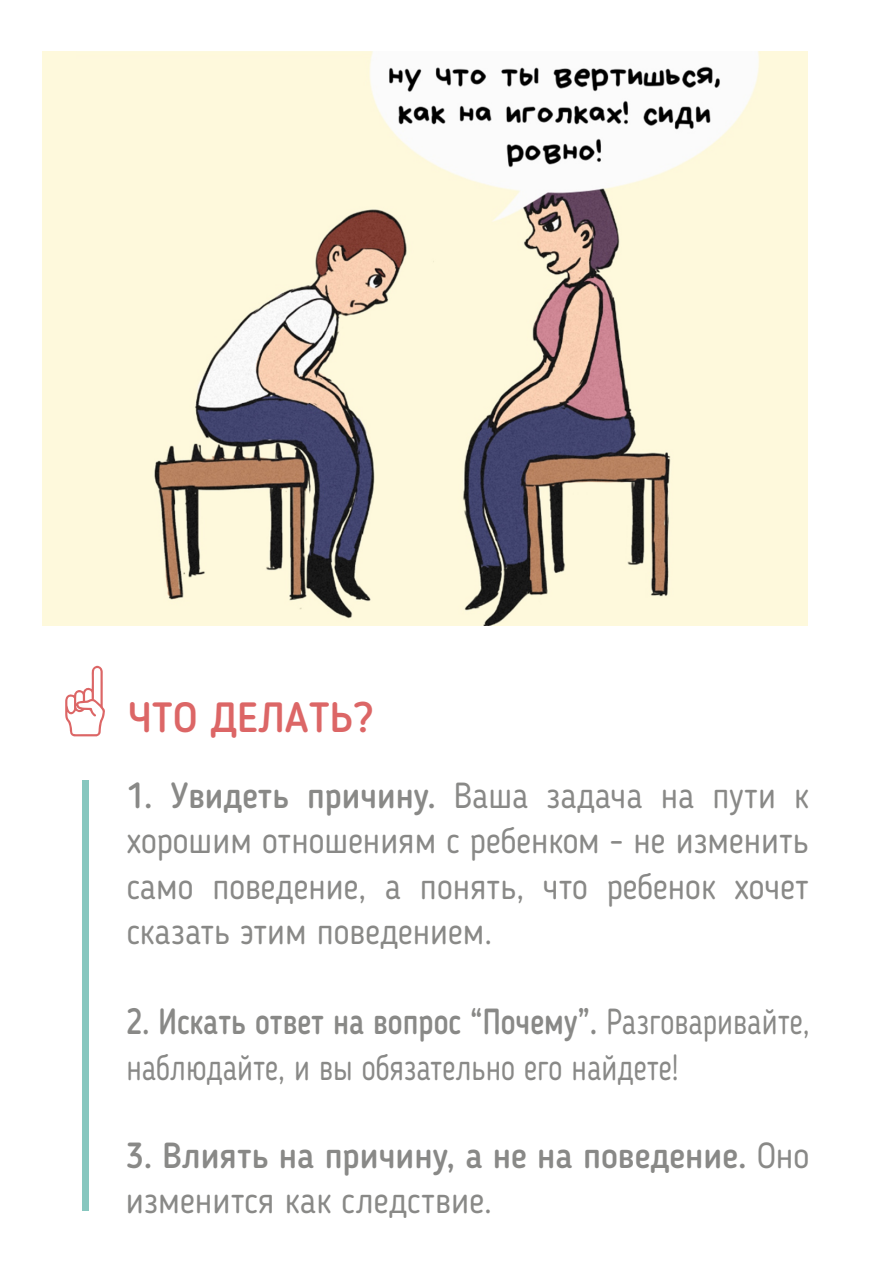
<style>
.page{position:relative;width:893px;height:1263px;background:#fff}
.page>*{position:absolute;margin:0;border:0;box-sizing:border-box;transform-origin:0 0}
.t1{font:500 42px "Blogger Sans";color:#dc6666}
.t2{font:36px/45.3px "Blogger Sans";color:#898987;text-align:justify;scale:.94 1}
.t3{font:36px/45.3px "Blogger Sans";color:#898987;scale:.84 1}
.t4{font:500 36px/45.3px "Blogger Sans";color:#898987;scale:.95 1}
.s1{font-weight:500}
.s2{font-weight:400}
</style>
<div class="page">
<img style="left:43px;top:51px;width:765px;height:574px">
<svg style="left:65px;top:666px;width:40px;height:70px"></svg>
<div style="left:82px;top:781px;width:6px;height:430px;background:#87c7bf"></div>
<p class="t1" style="left:128px;top:699px;width:247px">ЧТО ДЕЛАТЬ?</p>
<p class="t2" style="left:127px;top:776px;width:727px"><span class="s1">1. Увидеть причину.</span> Ваша задача на пути к хорошим отношениям с ребенком - не изменить само поведение, а понять, что ребенок хочет сказать этим поведением.</p>
<p class="t3" style="left:126px;top:1002px;width:815px"><span class="s1">2. Искать ответ на вопрос “Почему”.</span> Разговаривайте, наблюдайте, и вы обязательно его найдете!</p>
<p class="t4" style="left:126px;top:1136px;width:721px">3. Влиять на причину, а не на поведение. <span class="s2">Оно изменится как следствие.</span></p>
</div>
